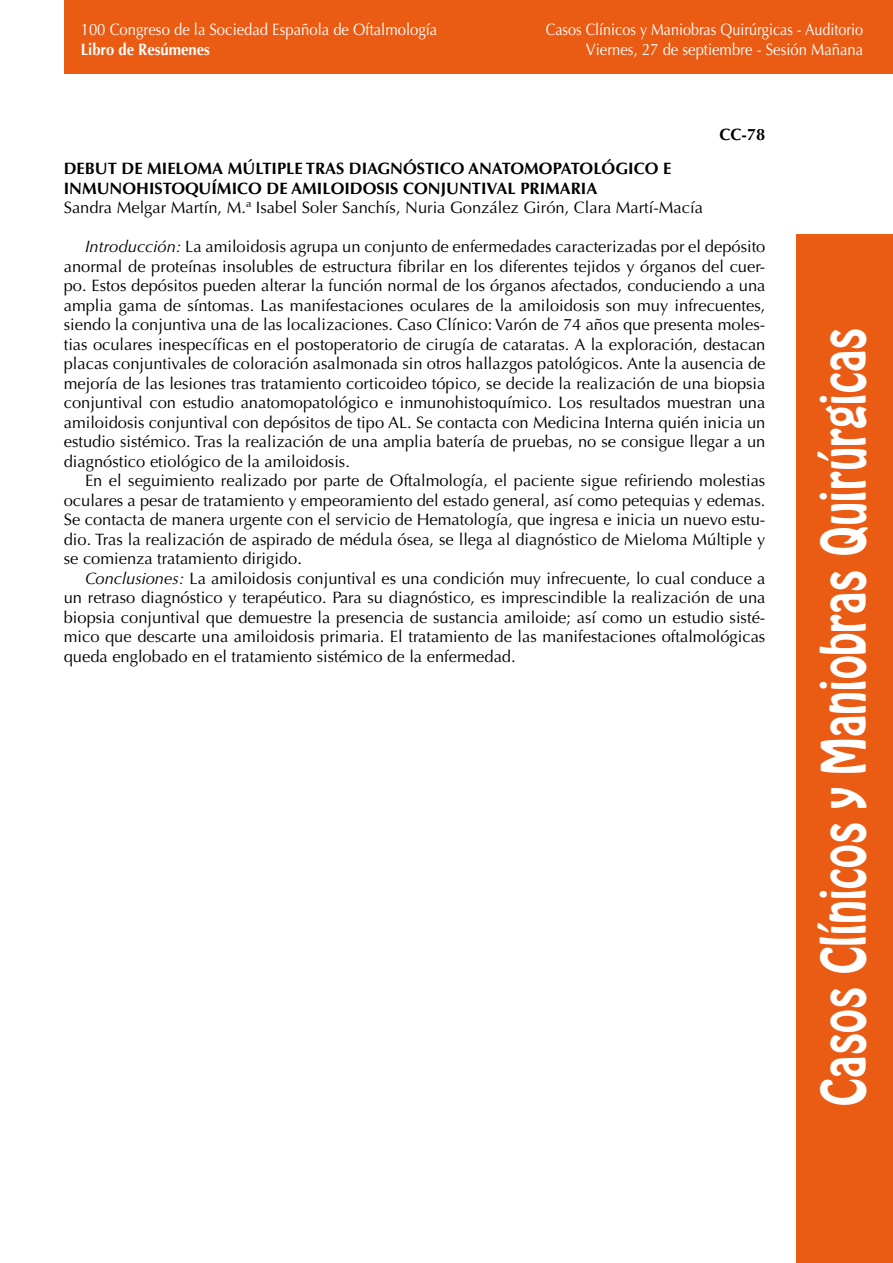
<style>
.page{position:relative;width:893px;height:1263px;background:#fff}
.page>*{position:absolute;margin:0;border:0;box-sizing:border-box;transform-origin:0 0}
.t1{font:54px "Hobo Std";color:#fff;scale:.8 1}
.t2{font:16.5px/19.5px "Optima LT Std";color:#000;text-align:justify}
.t3{font:700 16.5px/19.5px "Optima LT Std";color:#000}
.t4{font:16.5px "Optima LT Std";color:#fff;scale:.9 1}
.t5{font:16.5px "Optima LT Std";color:#fff;scale:.87 1}
.t6{font:700 16.5px "Optima LT Std";color:#fff;scale:.9 1}
.s1{font-style:italic}
</style>
<div class="page">
<div style="left:796px;top:234px;width:97px;height:1029px;background:#ea5b13"></div>
<div style="left:64px;top:0;width:829px;height:74px;background:#ea5b13"></div>
<p class="t4" style="left:81px;top:20px;width:398px">100 Congreso de la Sociedad Española de Oftalmología</p>
<p class="t5" style="left:546px;top:20px;width:366px">Casos Clínicos y Maniobras Quirúrgicas - Auditorio</p>
<p class="t6" style="left:81px;top:39px;width:145px">Libro de Resúmenes</p>
<p class="t4" style="left:586px;top:39px;width:310px">Viernes, 27 de septiembre - Sesión Mañana</p>
<p class="t3" style="left:720px;top:125px;width:47px">CC-78</p>
<p class="t3" style="left:64px;top:159px;width:609px">DEBUT DE MIELOMA MÚLTIPLE TRAS DIAGNÓSTICO ANATOMOPATOLÓGICO E<br>INMUNOHISTOQUÍMICO DE AMILOIDOSIS CONJUNTIVAL PRIMARIA</p>
<p class="t2" style="left:64px;top:198px;width:641px">Sandra Melgar Martín, M.ª Isabel Soler Sanchís, Nuria González Girón, Clara Martí-Macía</p>
<p class="t2" style="left:64px;top:237px;width:703px;text-indent:21px"><span class="s1">Introducción:</span> La amiloidosis agrupa un conjunto de enfermedades caracterizadas por el depósito anormal de proteínas insolubles de estructura fibrilar en los diferentes tejidos y órganos del cuer&shy;po. Estos depósitos pueden alterar la función normal de los órganos afectados, conduciendo a una amplia gama de síntomas. Las manifestaciones oculares de la amiloidosis son muy infrecuentes, siendo la conjuntiva una de las localizaciones. Caso Clínico: Varón de 74 años que presenta moles&shy;tias oculares inespecíficas en el postoperatorio de cirugía de cataratas. A la exploración, destacan placas conjuntivales de coloración asalmonada sin otros hallazgos patológicos. Ante la ausencia de mejoría de las lesiones tras tratamiento corticoideo tópico, se decide la realización de una biopsia conjuntival con estudio anatomopatológico e inmunohistoquímico. Los resultados muestran una amiloidosis conjuntival con depósitos de tipo AL. Se contacta con Medicina Interna quién inicia un estudio sistémico. Tras la realización de una amplia batería de pruebas, no se consigue llegar a un diagnóstico etiológico de la amiloidosis.</p>
<p class="t2" style="left:64px;top:471px;width:703px;text-indent:21px">En el seguimiento realizado por parte de Oftalmología, el paciente sigue refiriendo molestias oculares a pesar de tratamiento y empeoramiento del estado general, así como petequias y edemas.<br>Se contacta de manera urgente con el servicio de Hematología, que ingresa e inicia un nuevo estu&shy;dio. Tras la realización de aspirado de médula ósea, se llega al diagnóstico de Mieloma Múltiple y se comienza tratamiento dirigido.</p>
<p class="t2" style="left:64px;top:569px;width:703px;text-indent:21px"><span class="s1">Conclusiones:</span> La amiloidosis conjuntival es una condición muy infrecuente, lo cual conduce a un retraso diagnóstico y terapéutico. Para su diagnóstico, es imprescindible la realización de una biopsia conjuntival que demuestre la presencia de sustancia amiloide; así como un estudio sisté&shy;mico que descarte una amiloidosis primaria. El tratamiento de las manifestaciones oftalmológicas queda englobado en el tratamiento sistémico de la enfermedad.</p>
<h1 class="t1" style="left:806px;top:1105px;width:974px;rotate:-90deg">Casos Clínicos y Maniobras Quirúrgicas</h1>
</div>
